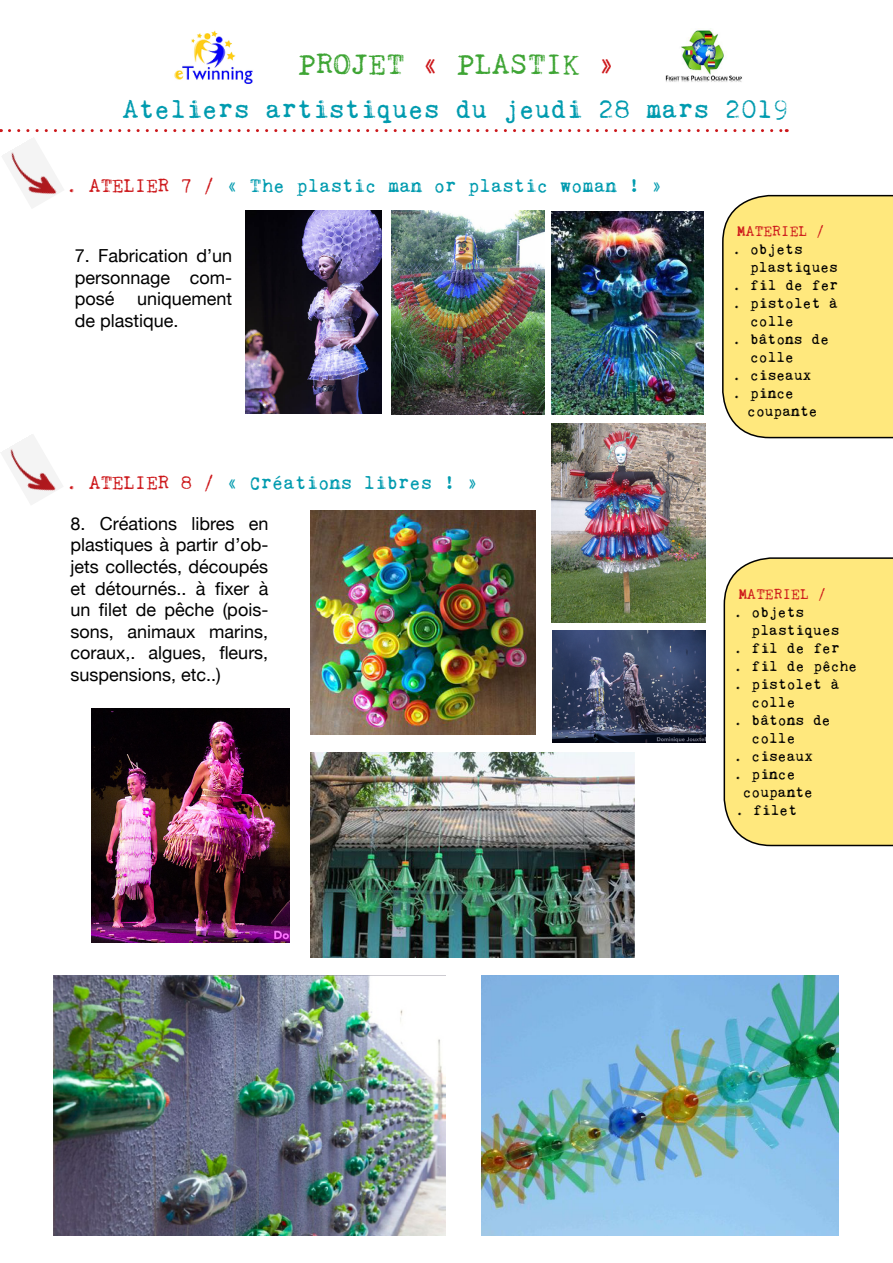
<style>
.page{position:relative;width:893px;height:1263px;background:#fff}
.page>*{position:absolute;margin:0;border:0;box-sizing:border-box;transform-origin:0 0}
.t1{font:30px "Kingthings Trypewriter 2";color:#3fa535}
.t2{font:27px "Kingthings Trypewriter 2";color:#009baf}
.t3{font:19.5px "Kingthings Trypewriter 2";color:#009baf}
.t4{font:18px/21.6px "Helvetica Neue";color:#000;text-align:justify}
.t5{font:15px "Kingthings Trypewriter 2";color:#000}
.t6{font:15px "Kingthings Trypewriter 2";color:#cd171a}
.s1{color:#cd171a}
</style>
<div class="page">
<img style="left:481px;top:976px;width:358px;height:259px">
<div style="left:722px;top:195px;width:171px;height:243px;background:#ffe87d"></div>
<img style="left:174px;top:30px;width:79px;height:54px">
<img style="left:665px;top:28px;width:77px;height:54px">
<svg style="left:9px;top:129px;width:778px;height:3px"></svg>
<img style="left:2px;top:137px;width:62px;height:71px">
<div style="left:724px;top:557px;width:169px;height:289px;background:#ffe87d"></div>
<img style="left:1px;top:434px;width:62px;height:71px">
<img style="left:552px;top:211px;width:151px;height:203px">
<img style="left:552px;top:424px;width:153px;height:198px">
<img style="left:391px;top:210px;width:153px;height:204px">
<img style="left:246px;top:210px;width:135px;height:203px">
<img style="left:310px;top:510px;width:225px;height:225px">
<img style="left:54px;top:976px;width:391px;height:259px">
<img style="left:92px;top:708px;width:198px;height:235px">
<img style="left:553px;top:631px;width:153px;height:112px">
<img style="left:310px;top:753px;width:324px;height:204px">
<h1 class="t1" style="left:298px;top:48px;width:319px">PROJET <span class="s1">«</span> PLASTIK <span class="s1">»</span></h1>
<h2 class="t2" style="left:123px;top:94px;width:667px">Ateliers artistiques du jeudi 28 mars 2019</h2>
<p class="t3" style="left:66px;top:175px;width:598px"><span class="s1">. ATELIER 7 /</span> « The plastic man or plastic woman ! »</p>
<p class="t4" style="left:75px;top:246px;width:159px">7. Fabrication d’un personnage com&shy;posé</p>
<p class="t4" style="left:75px;top:289px;width:159px;text-indent:62px">uniquement de plastique.</p>
<p class="t3" style="left:66px;top:472px;width:414px"><span class="s1">. ATELIER 8 /</span> « Créations libres ! »</p>
<p class="t4" style="left:71px;top:514px;width:199px">8. Créations libres en plastiques à partir d’ob&shy;jets collectés, découpés et détournés.. à fixer à un filet de pêche (pois&shy;sons, animaux marins, coraux,. algues, fleurs, suspensions, etc..)</p>
<p class="t6" style="left:737px;top:223px;width:90px">MATERIEL /</p>
<p class="t5" style="left:732px;top:241px;width:72px">. objets</p>
<p class="t5" style="left:750px;top:259px;width:90px">plastiques</p>
<p class="t5" style="left:732px;top:277px;width:107px">. fil de fer</p>
<p class="t5" style="left:732px;top:295px;width:107px">. pistolet à</p>
<p class="t5" style="left:750px;top:313px;width:45px">colle</p>
<p class="t5" style="left:732px;top:331px;width:98px">. bâtons de</p>
<p class="t5" style="left:750px;top:349px;width:45px">colle</p>
<p class="t5" style="left:732px;top:367px;width:81px">. ciseaux</p>
<p class="t5" style="left:732px;top:385px;width:63px">. pince</p>
<p class="t5" style="left:747px;top:403px;width:72px">coupante</p>
<p class="t6" style="left:738px;top:586px;width:90px">MATERIEL /</p>
<p class="t5" style="left:734px;top:604px;width:72px">. objets</p>
<p class="t5" style="left:752px;top:622px;width:90px">plastiques</p>
<p class="t5" style="left:734px;top:640px;width:107px">. fil de fer</p>
<p class="t5" style="left:734px;top:658px;width:125px">. fil de pêche</p>
<p class="t5" style="left:734px;top:676px;width:107px">. pistolet à</p>
<p class="t5" style="left:752px;top:694px;width:45px">colle</p>
<p class="t5" style="left:734px;top:712px;width:98px">. bâtons de</p>
<p class="t5" style="left:752px;top:730px;width:45px">colle</p>
<p class="t5" style="left:734px;top:748px;width:81px">. ciseaux</p>
<p class="t5" style="left:734px;top:766px;width:63px">. pince</p>
<p class="t5" style="left:743px;top:784px;width:72px">coupante</p>
<p class="t5" style="left:735px;top:802px;width:63px">. filet</p>
</div>
